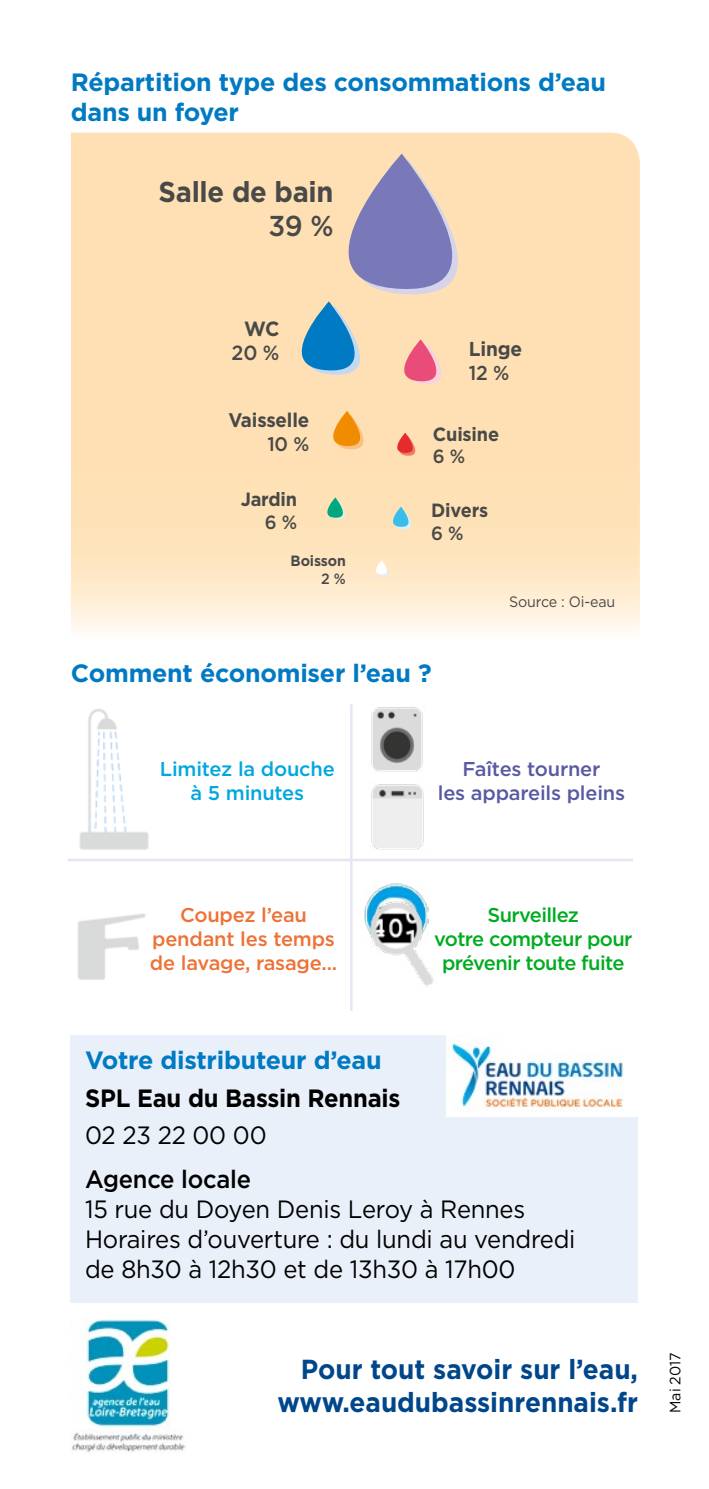
<style>
.page{position:relative;width:709px;height:1489px;background:#fff}
.page>*{position:absolute;margin:0;border:0;box-sizing:border-box;transform-origin:0 0}
.t1{font:700 28.75px "Gotham";letter-spacing:-.01em;color:#494948;scale:.95 1}
.t2{font:500 28.75px "Gotham";color:#494948;scale:.95 1}
.t3{font:700 27.5px/33px "Gotham";color:#00468a;text-align:right;scale:.95 1}
.t4{font:25px/30px "Gotham";letter-spacing:-.01em;color:#000;scale:.95 1}
.t5{font:700 25px/30px "Gotham";letter-spacing:-.01em;color:#007ac3}
.t6{font:700 25px "Gotham";letter-spacing:-.01em;color:#000;scale:.95 1}
.t7{font:500 25px "Gotham";letter-spacing:-.01em;color:#000;scale:.95 1}
.t8{font:500 20.5px "Gotham";color:#494948;scale:.95 1}
.t9{font:700 20.5px "Gotham";color:#494948;scale:.95 1}
.t10{font:500 20px/24px "Gotham";letter-spacing:-.03em;color:#00ac21;text-align:center}
.t11{font:500 20px/24px "Gotham";letter-spacing:-.01em;color:#ee7136;text-align:center}
.t12{font:500 20px/24px "Gotham";letter-spacing:-.01em;color:#5959a4;text-align:center}
.t13{font:500 20px/24px "Gotham";letter-spacing:-.01em;color:#00a7de;text-align:center}
.t14{font:700 20px "Gotham";letter-spacing:-.01em;color:#494948;scale:.95 1}
.t15{font:500 20px "Gotham";color:#494948;scale:.95 1}
.t16{font:700 19.75px "Gotham";letter-spacing:-.01em;color:#494948;scale:.95 1}
.t17{font:500 19.75px "Gotham";color:#494948;scale:.95 1}
.t18{font:700 19.25px "Gotham";letter-spacing:-.01em;color:#494948;scale:.95 1}
.t19{font:500 19.25px "Gotham";color:#494948;scale:.95 1}
.t20{font:15px "Gotham";letter-spacing:-.01em;color:#494948;scale:.95 1}
.t21{font:15px "Gotham";letter-spacing:-.01em;color:#000;scale:.95 1}
.t22{font:700 15px "Gotham";letter-spacing:-.01em;color:#494948;scale:.95 1}
.t23{font:500 15px "Gotham";color:#494948;scale:.95 1}
</style>
<div class="page">
<div style="left:71px;top:1035px;width:567px;height:267px;background:#e9f0fa"></div>
<img style="left:446px;top:1035px;width:192px;height:81px">
<img style="left:72px;top:1319px;width:113px;height:134px">
<img style="left:372px;top:883px;width:49px;height:12px">
<hr style="left:350px;top:704px;width:2px;height:306px;background:#e4e7f3">
<hr style="left:68px;top:858px;width:565px;height:3px;background:#e4e7f3">
<img style="left:79px;top:709px;width:70px;height:141px">
<img style="left:371px;top:704px;width:54px;height:68px">
<img style="left:371px;top:784px;width:53px;height:66px">
<img style="left:77px;top:913px;width:69px;height:67px">
<img style="left:364px;top:895px;width:71px;height:92px">
<svg style="left:71px;top:133px;width:569px;height:499px;background:#fee3bb"></svg>
<svg style="left:387px;top:432px;width:38px;height:24px"></svg>
<svg style="left:317px;top:497px;width:38px;height:22px"></svg>
<svg style="left:383px;top:506px;width:37px;height:24px"></svg>
<svg style="left:369px;top:560px;width:26px;height:18px"></svg>
<svg style="left:316px;top:411px;width:64px;height:39px;background:#fac883"></svg>
<svg style="left:268px;top:154px;width:253px;height:231px;background:#dcc8b5"></svg>
<p class="t5" style="left:71px;top:67px;width:536px">Répartition type des consommations d’eau dans un foyer</p>
<p class="t1" style="left:159px;top:172px;width:186px">Salle de bain</p>
<p class="t2" style="left:268px;top:207px;width:70px">39 %</p>
<p class="t9" style="left:244px;top:315px;width:39px">WC</p>
<p class="t8" style="left:231px;top:339px;width:52px">20 %</p>
<p class="t16" style="left:228px;top:407px;width:87px">Vaisselle</p>
<p class="t17" style="left:267px;top:430px;width:46px">10 %</p>
<p class="t18" style="left:241px;top:486px;width:61px">Jardin</p>
<p class="t19" style="left:265px;top:509px;width:36px">6 %</p>
<p class="t22" style="left:291px;top:551px;width:60px">Boisson</p>
<p class="t23" style="left:321px;top:569px;width:27px">2 %</p>
<p class="t14" style="left:469px;top:335px;width:58px">Linge</p>
<p class="t15" style="left:469px;top:360px;width:44px">12 %</p>
<p class="t18" style="left:433px;top:421px;width:71px">Cuisine</p>
<p class="t19" style="left:433px;top:444px;width:36px">6 %</p>
<p class="t18" style="left:431px;top:497px;width:61px">Divers</p>
<p class="t19" style="left:431px;top:520px;width:36px">6 %</p>
<p class="t20" style="left:509px;top:591px;width:113px">Source : Oi-eau</p>
<p class="t5" style="left:71px;top:658px;width:362px">Comment économiser l’eau ?</p>
<p class="t13" style="left:160px;top:756px;width:176px">Limitez la douche à 5 minutes</p>
<p class="t12" style="left:438px;top:756px;width:189px">Faîtes tourner<br>les appareils pleins</p>
<p class="t11" style="left:150px;top:902px;width:189px">Coupez l’eau pendant les temps de lavage, rasage...</p>
<p class="t10" style="left:434px;top:902px;width:200px">Surveillez<br>votre compteur pour prévenir toute fuite</p>
<p class="t5" style="left:85px;top:1045px;width:298px">Votre distributeur d’eau</p>
<p class="t6" style="left:85px;top:1080px;width:333px">SPL Eau du Bassin Rennais</p>
<p class="t4" style="left:85px;top:1119px;width:193px">02 23 22 00 00</p>
<p class="t7" style="left:85px;top:1162px;width:176px">Agence locale</p>
<p class="t4" style="left:85px;top:1193px;width:518px">15 rue du Doyen Denis Leroy à Rennes<br>Horaires d’ouverture : du lundi au vendredi de 8h30 à 12h30 et de 13h30 à 17h00</p>
<p class="t3" style="left:277px;top:1352px;width:381px">Pour tout savoir sur l’eau, www.eaudubassinrennais.fr</p>
<p class="t21" style="left:665px;top:1412px;width:65px;rotate:-90deg">Mai 2017</p>
</div>
